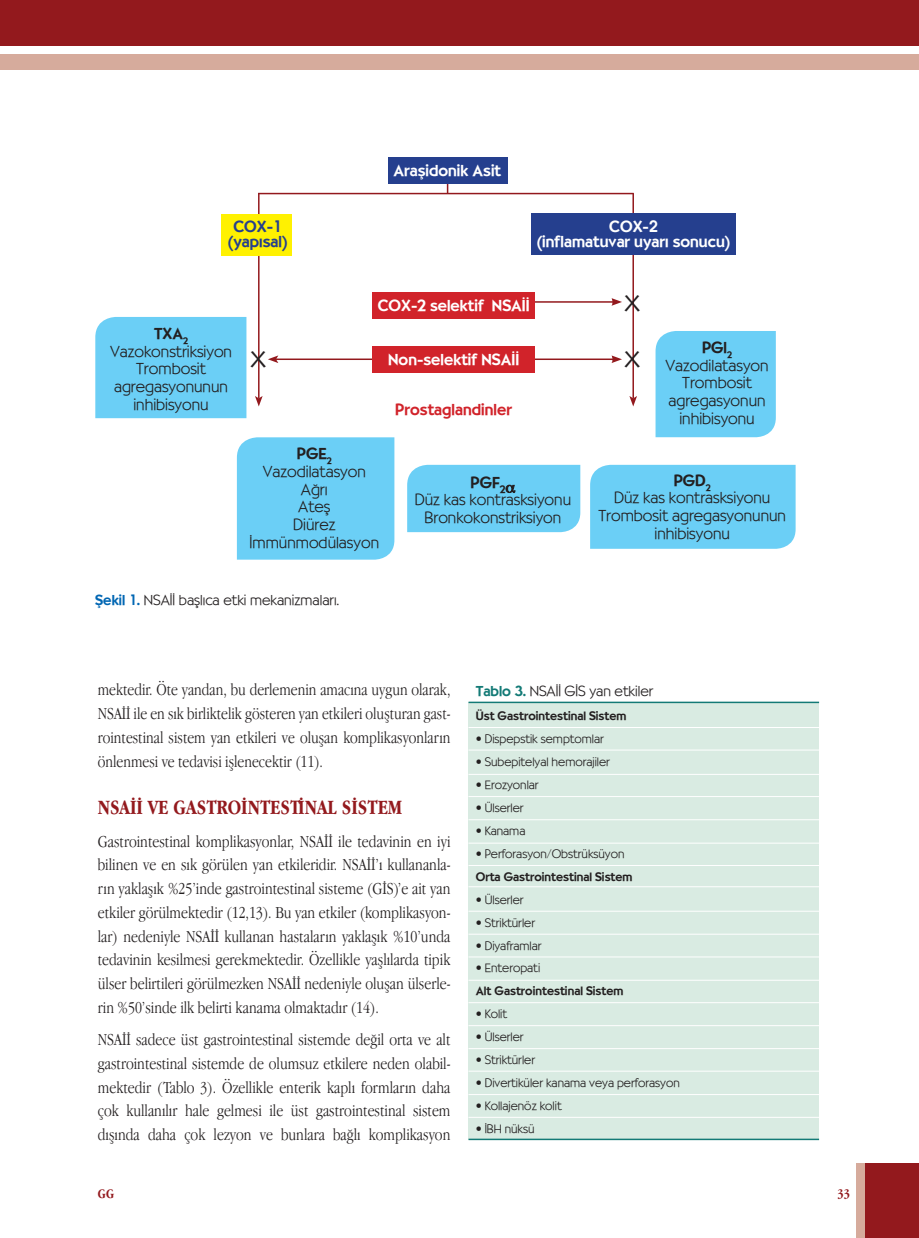
<style>
.page{position:relative;width:919px;height:1238px;background:#fff}
.page>*{position:absolute;margin:0;border:0;box-sizing:border-box;transform-origin:0 0}
.t1{font:300 30px "Bernhardt";color:#231f20}
.t2{font:700 21px "Apple Garamond";color:#93191d}
.t3{font:300 17.25px/23.7px "Apple Garamond";color:#231f20;text-align:justify}
.t4{font:300 15.75px/17.7px "Bernhardt";color:#231f20;text-align:center}
.t5{font:500 15.75px/14.7px "Bernhardt";color:#fff;text-align:center}
.t6{font:500 15.75px "Bernhardt";color:#d1232a}
.t7{font:500 15.75px/14.7px "Bernhardt";color:#253f8e;text-align:center}
.t8{font:500 15.75px "Bernhardt";color:#231f20}
.t9{font:300 14.25px "Bernhardt";color:#231f20}
.t10{font:700 13.5px "Apple Garamond";color:#93191d}
.t11{font:300 12px "Bernhardt";color:#231f20}
.t12{font:500 12px "Bernhardt";color:#231f20}
.s1{font-family:"Avant Garde TR";font-weight:600}
.s2{font-weight:500}
.s3{font-weight:500;color:#0166b3}
.s4{font-family:"Avant Garde TR";font-weight:600;color:#0166b3}
.s5{font-weight:500;color:#137a76}
</style>
<div class="page">
<div style="left:865px;top:1163px;width:53px;height:74px;background:#93191d"></div>
<div style="left:856px;top:1163px;width:9px;height:74px;background:#d6ab9c"></div>
<div style="left:1px;top:54px;width:917px;height:15px;background:#d6ab9c"></div>
<div style="left:1px;top:0;width:917px;height:45px;background:#93191d"></div>
<hr style="left:258px;top:193px;width:1px;height:205px;background:#93191d">
<svg style="left:255px;top:396px;width:7px;height:10px"></svg>
<hr style="left:632px;top:193px;width:2px;height:205px;background:#93191d">
<svg style="left:629px;top:396px;width:8px;height:10px"></svg>
<hr style="left:258px;top:193px;width:375px;height:1px;background:#93191d">
<hr style="left:499px;top:301px;width:114px;height:2px;background:#93191d">
<svg style="left:611px;top:298px;width:11px;height:8px"></svg>
<hr style="left:499px;top:358px;width:114px;height:2px;background:#93191d">
<svg style="left:611px;top:355px;width:11px;height:8px"></svg>
<hr style="left:276px;top:358px;width:114px;height:2px;background:#93191d">
<svg style="left:268px;top:355px;width:10px;height:8px"></svg>
<div style="left:95px;top:317px;width:151px;height:101px;background:#6bcff6"></div>
<div style="left:237px;top:437px;width:157px;height:122px;background:#6bcff6"></div>
<div style="left:655px;top:331px;width:120px;height:106px;background:#6bcff6"></div>
<div style="left:407px;top:465px;width:173px;height:67px;background:#6bcff6"></div>
<div style="left:590px;top:465px;width:205px;height:84px;background:#6bcff6"></div>
<div style="left:531px;top:213px;width:205px;height:41px;background:#253f8e"></div>
<div style="left:388px;top:157px;width:119px;height:27px;background:#253f8e"></div>
<div style="left:372px;top:291px;width:163px;height:27px;background:#d1232a"></div>
<div style="left:372px;top:345px;width:163px;height:27px;background:#d1232a"></div>
<div style="left:222px;top:214px;width:70px;height:41px;background:#fff101"></div>
<div style="left:468px;top:702px;width:351px;height:437px;background:#d9ebe2"></div>
<hr style="left:468px;top:701px;width:351px;height:2px;background:#137a76">
<hr style="left:468px;top:727px;width:351px;height:1px;background:#fff">
<hr style="left:468px;top:749px;width:351px;height:1px;background:#fff">
<hr style="left:468px;top:774px;width:351px;height:1px;background:#fff">
<hr style="left:468px;top:796px;width:351px;height:1px;background:#fff">
<hr style="left:468px;top:819px;width:351px;height:1px;background:#fff">
<hr style="left:468px;top:842px;width:351px;height:1px;background:#fff">
<hr style="left:468px;top:865px;width:351px;height:1px;background:#fff">
<hr style="left:468px;top:886px;width:351px;height:1px;background:#fff">
<hr style="left:468px;top:910px;width:351px;height:1px;background:#fff">
<hr style="left:468px;top:933px;width:351px;height:1px;background:#fff">
<hr style="left:468px;top:956px;width:351px;height:1px;background:#fff">
<hr style="left:468px;top:979px;width:351px;height:1px;background:#fff">
<hr style="left:468px;top:1002px;width:351px;height:1px;background:#fff">
<hr style="left:468px;top:1025px;width:351px;height:1px;background:#fff">
<hr style="left:468px;top:1048px;width:351px;height:1px;background:#fff">
<hr style="left:468px;top:1070px;width:351px;height:1px;background:#fff">
<hr style="left:468px;top:1094px;width:351px;height:1px;background:#fff">
<hr style="left:468px;top:1116px;width:351px;height:1px;background:#fff">
<hr style="left:468px;top:1138px;width:351px;height:2px;background:#137a76">
<p class="t7" style="left:228px;top:220px;width:61px">COX-<span class="s1">1 </span>(yapısal)</p>
<p class="t5" style="left:393px;top:164px;width:109px">Araşidonik Asit</p>
<p class="t5" style="left:537px;top:220px;width:194px">COX-<span class="s1">2<br></span>(inflamatuvar uyarı sonucu)</p>
<p class="t4" style="left:110px;top:324px;width:124px"><span class="s2">TXA</span><sub>2<br></sub>Vazokonstriksiyon<br>Trombosit agregasyonunun inhibisyonu</p>
<h1 class="t1" style="left:624px;top:283px;width:17px">x</h1>
<p class="t5" style="left:378px;top:298px;width:153px">COX-2 selektif NSAİİ</p>
<p class="t5" style="left:388px;top:352px;width:132px">Non-selektif NSAİİ</p>
<h1 class="t1" style="left:250px;top:338px;width:17px">x</h1>
<h1 class="t1" style="left:624px;top:338px;width:17px">x</h1>
<p class="t6" style="left:395px;top:400px;width:118px">Prostaglandinler</p>
<p class="t4" style="left:665px;top:338px;width:105px"><span class="s2">PGl</span><sub>2<br></sub>Vazodilatasyon<br>Trombosit agregasyonun inhibisyonu</p>
<p class="t4" style="left:249px;top:445px;width:131px"><span class="s2">PGE</span><sub>2<br></sub>Vazodilatasyon<br>Ağrı<br>Ateş<br>Diürez<br>İmmünmodülasyon</p>
<p class="t8" style="left:470px;top:473px;width:36px">PGF<sub>2</sub></p>
<p class="t4" style="left:415px;top:491px;width:158px">Düz kas kontrasksiyonu</p>
<p class="t4" style="left:424px;top:509px;width:138px">Bronkokonstriksiyon</p>
<p class="t4" style="left:598px;top:471px;width:189px"><span class="s2">PGD</span><sub>2<br></sub>Düz kas kontrasksiyonu<br>Trombosit agregasyonunun inhibisyonu</p>
<p class="t9" style="left:95px;top:591px;width:245px"><span class="s3">Şekil</span> <span class="s4">1</span><span class="s3">.</span> NSAİİ başlıca etki mekanizmaları.</p>
<p class="t3" style="left:98px;top:677px;width:354px">mektedir. Öte yandan, bu derlemenin amacına uygun olarak, NSAİİ ile en sık birliktelik gösteren yan etkileri oluşturan gast&shy;rointestinal sistem yan etkileri ve oluşan komplikasyonların önlenmesi ve tedavisi işlenecektir (11).</p>
<p class="t2" style="left:98px;top:795px;width:306px">NSAİİ VE GASTROİNTESTİNAL SİSTEM</p>
<p class="t3" style="left:98px;top:829px;width:354px">Gastrointestinal komplikasyonlar, NSAİİ ile tedavinin en iyi bilinen ve en sık görülen yan etkileridir. NSAİİ’ı kullananla&shy;rın yaklaşık %25’inde gastrointestinal sisteme (GİS)’e ait yan etkiler görülmektedir (12,13). Bu yan etkiler (komplikasyon&shy;lar) nedeniyle NSAİİ kullanan hastaların yaklaşık %10’unda tedavinin kesilmesi gerekmektedir. Özellikle yaşlılarda tipik ülser belirtileri görülmezken NSAİİ nedeniyle oluşan ülserle&shy;rin %50’sinde ilk belirti kanama olmaktadır (14).</p>
<p class="t3" style="left:98px;top:1027px;width:354px">NSAİİ sadece üst gastrointestinal sistemde değil orta ve alt gastrointestinal sistemde de olumsuz etkilere neden olabil&shy;mektedir (Tablo 3). Özellikle enterik kaplı formların daha çok kullanılır hale gelmesi ile üst gastrointestinal sistem dışında daha çok lezyon ve bunlara bağlı komplikasyon</p>
<p class="t9" style="left:475px;top:682px;width:179px"><span class="s5">Tablo 3.</span> NSAİİ GİS yan etkiler</p>
<p class="t12" style="left:475px;top:709px;width:152px">Üst Gastrointestinal Sistem</p>
<p class="t11" style="left:475px;top:732px;width:130px">• Dispepstik semptomlar</p>
<p class="t11" style="left:475px;top:755px;width:136px">• Subepitelyal hemorajiler</p>
<p class="t11" style="left:475px;top:777px;width:64px">• Erozyonlar</p>
<p class="t11" style="left:475px;top:800px;width:49px">• Ülserler</p>
<p class="t11" style="left:475px;top:823px;width:51px">• Kanama</p>
<p class="t11" style="left:475px;top:846px;width:150px">• Perforasyon/Obstrüksüyon</p>
<p class="t12" style="left:475px;top:869px;width:158px">Orta Gastrointestinal Sistem</p>
<p class="t11" style="left:475px;top:892px;width:49px">• Ülserler</p>
<p class="t11" style="left:475px;top:915px;width:61px">• Striktürler</p>
<p class="t11" style="left:475px;top:938px;width:67px">• Diyaframlar</p>
<p class="t11" style="left:475px;top:961px;width:66px">• Enteropati</p>
<p class="t12" style="left:475px;top:984px;width:149px">Alt Gastrointestinal Sistem</p>
<p class="t11" style="left:475px;top:1007px;width:33px">• Kolit</p>
<p class="t11" style="left:475px;top:1029px;width:49px">• Ülserler</p>
<p class="t11" style="left:475px;top:1052px;width:61px">• Striktürler</p>
<p class="t11" style="left:475px;top:1075px;width:205px">• Divertiküler kanama veya perforasyon</p>
<p class="t11" style="left:475px;top:1098px;width:87px">• Kollajenöz kolit</p>
<p class="t11" style="left:475px;top:1121px;width:60px">• İBH nüksü</p>
<p class="t10" style="left:98px;top:1186px;width:18px">GG</p>
<p class="t10" style="left:837px;top:1186px;width:14px">33</p>
</div>
